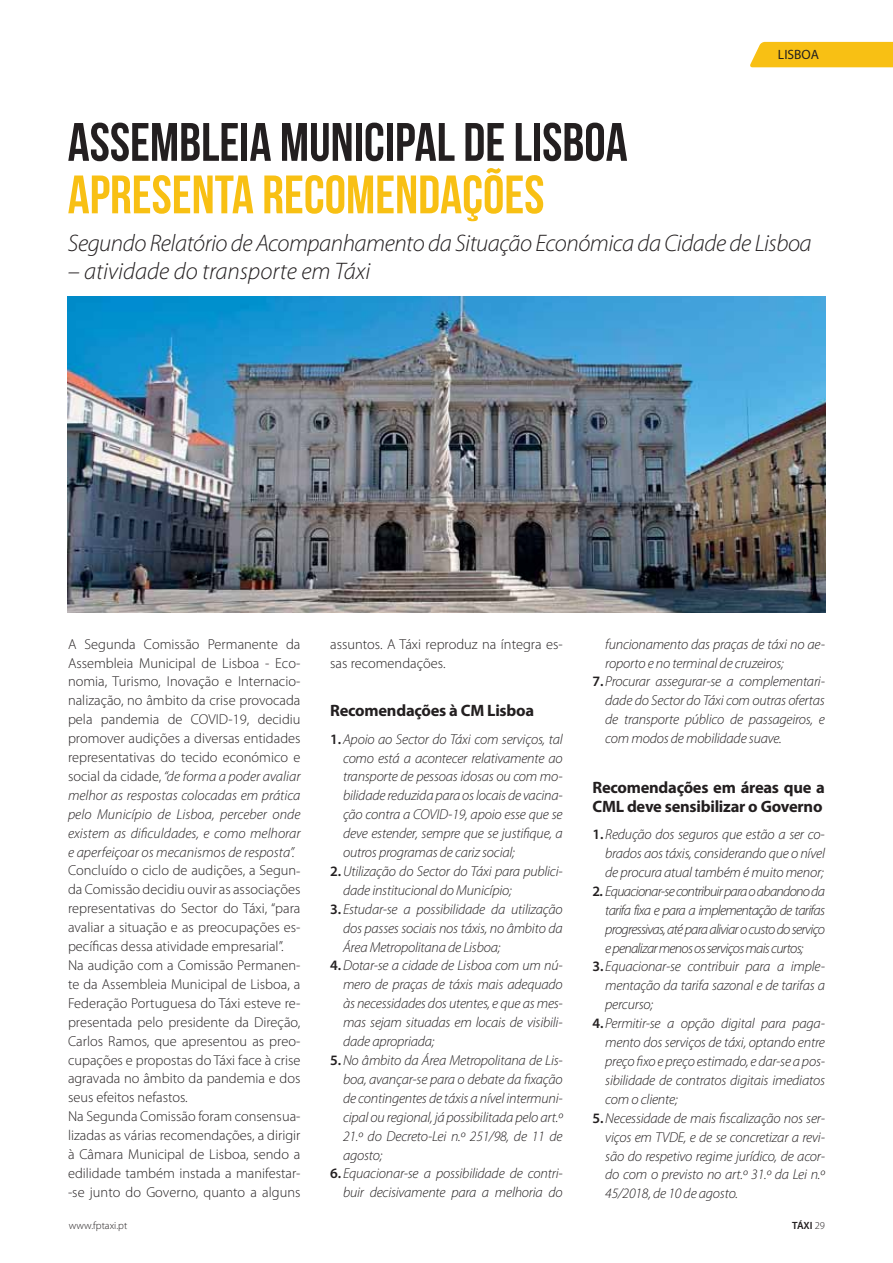
<style>
.page{position:relative;width:893px;height:1263px;background:#fff}
.page>*{position:absolute;margin:0;border:0;box-sizing:border-box;transform-origin:0 0}
.t1{font:54px "Bebas Neue";color:#231f20}
.t2{font:54px "Bebas Neue";color:#f8c014}
.t3{font:italic 300 24px "Myriad Pro";letter-spacing:-.02em;color:#231f20}
.t4{font:italic 300 24px "Myriad Pro";color:#231f20}
.t5{font:700 16.5px/18.9px "Myriad Pro";letter-spacing:-.015em;color:#231f20}
.t6{font:italic 300 14.4px/18.9px "Myriad Pro";letter-spacing:-.015em;color:#231f20;text-align:justify}
.t7{font:300 14.4px/18.9px "Myriad Pro";color:#231f20}
.t8{font:13.5px "Myriad Pro";color:#231f20}
.t9{font:300 10.5px "Myriad Pro";color:#231f20}
.t10{font:600 10.5px "Myriad Pro";color:#231f20}
.s1{font-style:italic}
.s2{font-weight:600;font-style:normal}
.s3{font-weight:300}
</style>
<div class="page">
<div style="left:750px;top:42px;width:143px;height:25px;background:#f8c014"></div>
<img style="left:68px;top:297px;width:758px;height:315px">
<p class="t8" style="left:778px;top:49px;width:42px">LISBOA</p>
<h1 class="t1" style="left:68px;top:111px;width:561px">ASSEMBLEIA MUNICIPAL DE LISBOA</h1>
<h1 class="t2" style="left:68px;top:163px;width:478px">APRESENTA RECOMENDAÇÕES</h1>
<h2 class="t3" style="left:68px;top:234px;width:745px">Segundo Relatório de Acompanhamento da Situação Económica da Cidade de Lisboa</h2>
<h2 class="t4" style="left:68px;top:262px;width:304px">– atividade do transporte em Táxi</h2>
<p class="t7" style="left:68px;top:636px;width:234px;text-align:justify">A Segunda Comissão Permanente da Assembleia Municipal de Lisboa - Eco&shy;nomia, Turismo, Inovação e Internacio&shy;nalização, no âmbito da crise provocada pela pandemia de COVID-19, decidiu promover audições a diversas entidades representativas do tecido económico e social da cidade, <span class="s1">“de forma a poder avaliar melhor as respostas colocadas em prática pelo Município de Lisboa, perceber onde existem as dificuldades, e como melhorar e aperfeiçoar os mecanismos de resposta”.</span></p>
<p class="t7" style="left:68px;top:863px;width:234px">Concluído o ciclo de audições, a Segun&shy;da Comissão decidiu ouvir as associações representativas do Sector do Táxi, “para avaliar a situação e as preocupações es&shy;pecíficas dessa atividade empresarial”.<br>Na audição com a Comissão Permanen&shy;te da Assembleia Municipal de Lisboa, a Federação Portuguesa do Táxi esteve re&shy;presentada pelo presidente da Direção, Carlos Ramos, que apresentou as preo&shy;cupações e propostas do Táxi face à crise agravada no âmbito da pandemia e dos seus efeitos nefastos.<br>Na Segunda Comissão foram consensua&shy;lizadas as várias recomendações, a dirigir à Câmara Municipal de Lisboa, sendo a edilidade também instada a manifestar--se junto do Governo, quanto a alguns</p>
<p class="t9" style="left:69px;top:1221px;width:60px">www.fptaxi.pt</p>
<p class="t7" style="left:330px;top:636px;width:234px">assuntos. A Táxi reproduz na íntegra es&shy;sas recomendações.</p>
<p class="t5" style="left:330px;top:703px;width:205px">Recomendações à CM Lisboa</p>
<p class="t6" style="left:343px;top:731px;width:221px;text-indent:-13px"><span class="s2">1.</span> Apoio ao Sector do Táxi com serviços, tal como está a acontecer relativamente ao transporte de pessoas idosas ou com mo&shy;bilidade reduzida para os locais de vacina&shy;ção contra a COVID-19, apoio esse que se deve estender, sempre que se justifique, a outros programas de cariz social;</p>
<p class="t6" style="left:343px;top:863px;width:221px;text-indent:-13px"><span class="s2">2.</span> Utilização do Sector do Táxi para publici&shy;dade institucional do Município;</p>
<p class="t6" style="left:343px;top:901px;width:221px;text-indent:-13px"><span class="s2">3.</span> Estudar-se a possibilidade da utilização dos passes sociais nos táxis, no âmbito da Área Metropolitana de Lisboa;</p>
<p class="t6" style="left:343px;top:958px;width:221px;text-indent:-13px"><span class="s2">4.</span> Dotar-se a cidade de Lisboa com um nú&shy;mero de praças de táxis mais adequado às necessidades dos utentes, e que as mes&shy;mas sejam situadas em locais de visibili&shy;dade apropriada;</p>
<p class="t6" style="left:343px;top:1052px;width:221px;text-indent:-13px"><span class="s2">5.</span> No âmbito da Área Metropolitana de Lis&shy;boa, avançar-se para o debate da fixação de contingentes de táxis a nível intermuni&shy;cipal ou regional, já possibilitada pelo art.º 21.º do Decreto-Lei n.º 251/98, de 11 de agosto;</p>
<p class="t6" style="left:330px;top:1165px;width:234px;text-align:right"><span class="s2">6.</span> Equacionar-se a possibilidade de contri&shy;buir decisivamente para a melhoria do</p>
<p class="t6" style="left:605px;top:636px;width:221px">funcionamento das praças de táxi no ae&shy;roporto e no terminal de cruzeiros;</p>
<p class="t6" style="left:605px;top:674px;width:221px;text-indent:-13px"><span class="s2">7.</span> Procurar assegurar-se a complementari&shy;dade do Sector do Táxi com outras ofertas de transporte público de passageiros, e com modos de mobilidade suave.</p>
<p class="t5" style="left:592px;top:779px;width:234px">Recomendações em áreas que a<br>CML deve sensibilizar o Governo</p>
<p class="t6" style="left:605px;top:826px;width:221px;text-indent:-13px"><span class="s2">1.</span> Redução dos seguros que estão a ser co&shy;brados aos táxis, considerando que o nível de procura atual também é muito menor;</p>
<p class="t6" style="left:605px;top:883px;width:221px;text-indent:-13px"><span class="s2">2.</span> Equacionar-se contribuir para o abandono da tarifa fixa e para a implementação de tarifas progressivas, até para aliviar o custo do serviço e penalizar menos os serviços mais curtos;</p>
<p class="t6" style="left:605px;top:959px;width:221px;text-indent:-13px"><span class="s2">3.</span> Equacionar-se contribuir para a imple&shy;mentação da tarifa sazonal e de tarifas a percurso;</p>
<p class="t6" style="left:605px;top:1015px;width:221px;text-indent:-13px"><span class="s2">4.</span> Permitir-se a opção digital para paga&shy;mento dos serviços de táxi, optando entre preço fixo e preço estimado, e dar-se a pos&shy;sibilidade de contratos digitais imediatos com o cliente;</p>
<p class="t6" style="left:605px;top:1110px;width:221px;text-indent:-13px"><span class="s2">5.</span> Necessidade de mais fiscalização nos ser&shy;viços em TVDE, e de se concretizar a revi&shy;são do respetivo regime jurídico, de acor&shy;do com o previsto no art.º 31.º da Lei n.º 45/2018, de 10 de agosto.</p>
<p class="t10" style="left:792px;top:1221px;width:34px">TÁXI <span class="s3">29</span></p>
</div>
